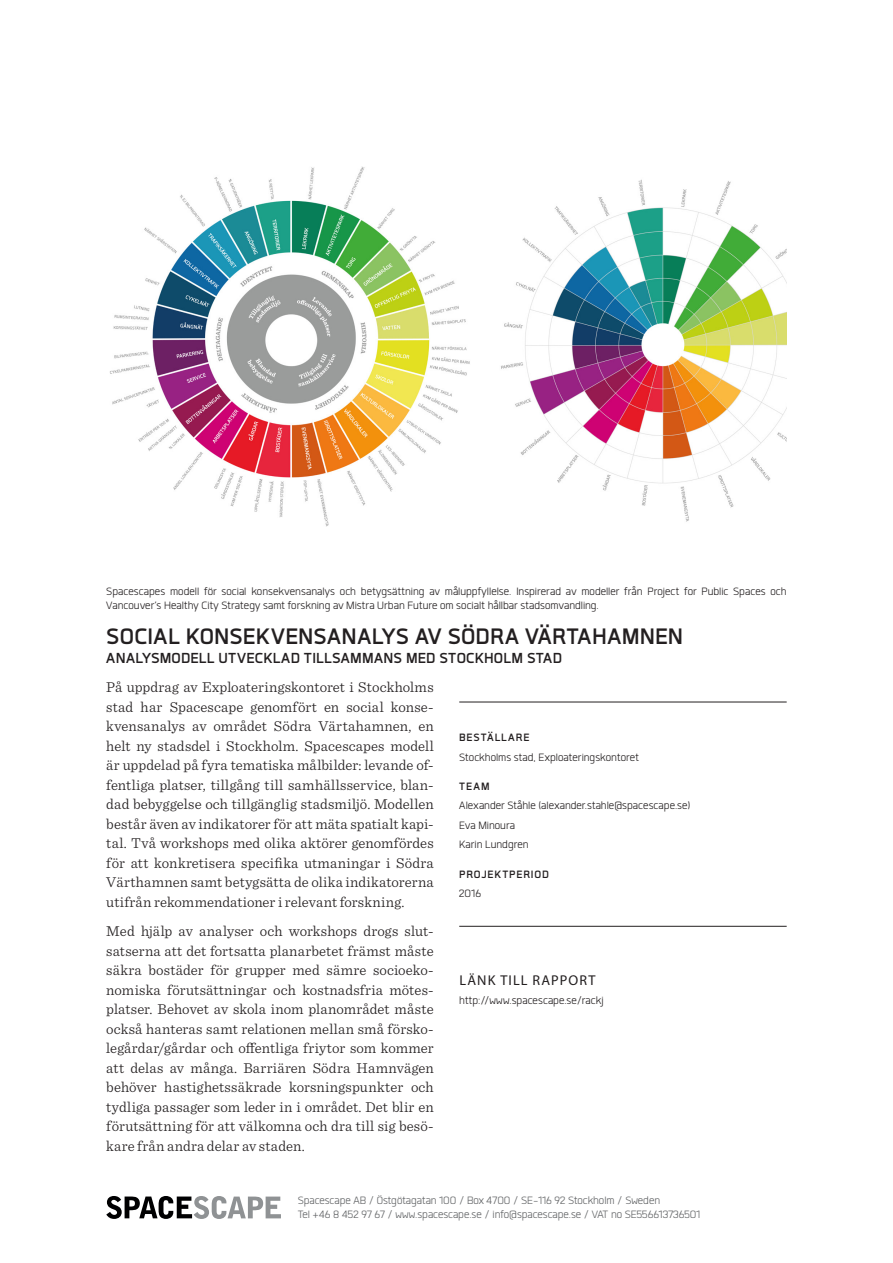
<style>
.page{position:relative;width:893px;height:1263px;background:#fff}
.page>*{position:absolute;margin:0;border:0;box-sizing:border-box;transform-origin:0 0}
.t1{font:30px "Gram.bold";letter-spacing:.01em;color:#231f20}
.t2{font:19.5px "Gram.bold";letter-spacing:.015em;color:#231f20}
.Brödtext{font:300 15px/19.5px "Sentinel";letter-spacing:.01em;color:#231f20;text-align:justify}
.Bildtext_brödtext{font:14.25px/14.2px "Gram.light";letter-spacing:.005em;color:#231f20}
.Fakta_brödtext{font:14.25px "Gram.light";letter-spacing:.005em;color:#231f20}
.kontaktinfo{font:14.25px/14.2px "Gram.light";color:#616365}
.Fakta_rubrik{font:14.25px "Gram.bold";letter-spacing:.065em;color:#231f20}
.Fakta_rubrik-2{font:14.25px "Myriad Pro";letter-spacing:.08em;color:#231f20}
</style>
<div class="page">
<img style="left:110px;top:166px;width:677px;height:361px">
<svg style="left:106px;top:1196px;width:175px;height:23px"></svg>
<hr style="left:459px;top:702px;width:328px;height:1px;background:#231f20">
<hr style="left:459px;top:926px;width:328px;height:1px;background:#231f20">
<p class="Bildtext_brödtext" style="left:106px;top:584px;width:682px">Spacescapes modell för social konsekvensanalys och betygsättning av måluppfyllelse. Inspirerad av modeller från Project for Public Spaces och<br>Vancouver’s Healthy City Strategy samt forskning av Mistra Urban Future om socialt hållbar stadsomvandling.</p>
<p class="t1" style="left:106px;top:621px;width:578px">SOCIAL KONSEKVENSANALYS AV SÖDRA VÄRTAHAMNEN</p>
<p class="t2" style="left:106px;top:648px;width:457px">ANALYSMODELL UTVECKLAD TILLSAMMANS MED STOCKHOLM STAD</p>
<p class="Brödtext" style="left:106px;top:676px;width:329px">På uppdrag av Exploateringskontoret i Stockholms stad har Spacescape genomfört en social konse&shy;kvensanalys av området Södra Värtahamnen, en helt ny stadsdel i Stockholm. Spacescapes modell är uppdelad på fyra tematiska målbilder: levande of&shy;fentliga platser, tillgång till samhällsservice, blan&shy;dad bebyggelse och tillgänglig stadsmiljö. Modellen består även av indikatorer för att mäta spatialt kapi&shy;tal. Två workshops med olika aktörer genomfördes för att konkretisera specifika utmaningar i Södra Värthamnen samt betygsätta de olika indikatorerna utifrån rekommendationer i relevant forskning.</p>
<p class="Brödtext" style="left:106px;top:920px;width:329px">Med hjälp av analyser och workshops drogs slut&shy;satserna att det fortsatta planarbetet främst måste säkra bostäder för grupper med sämre socioeko&shy;nomiska förutsättningar och kostnadsfria mötes&shy;platser. Behovet av skola inom planområdet måste också hanteras samt relationen mellan små försko&shy;legårdar/gårdar och offentliga friytor som kommer att delas av många. Barriären Södra Hamnvägen behöver hastighetssäkrade korsningspunkter och tydliga passager som leder in i området. Det blir en förutsättning för att välkomna och dra till sig besö&shy;kare från andra delar av staden.</p>
<p class="Fakta_rubrik" style="left:459px;top:730px;width:72px">BESTÄLLARE</p>
<p class="Fakta_brödtext" style="left:459px;top:750px;width:181px">Stockholms stad, Exploateringskontoret</p>
<p class="Fakta_rubrik" style="left:459px;top:779px;width:32px">TEAM</p>
<p class="Fakta_brödtext" style="left:459px;top:799px;width:233px">Alexander Ståhle (alexander.stahle@spacescape.se)</p>
<p class="Fakta_brödtext" style="left:459px;top:818px;width:57px">Eva Minoura</p>
<p class="Fakta_brödtext" style="left:459px;top:838px;width:71px">Karin Lundgren</p>
<p class="Fakta_rubrik" style="left:459px;top:867px;width:91px">PROJEKTPERIOD</p>
<p class="Fakta_brödtext" style="left:459px;top:887px;width:23px">2016</p>
<p class="Fakta_rubrik-2" style="left:459px;top:971px;width:138px">LÄNK TILL RAPPORT</p>
<p class="Fakta_brödtext" style="left:459px;top:994px;width:146px">http://www.spacescape.se/rackj</p>
<p class="kontaktinfo" style="left:298px;top:1193px;width:404px">Spacescape AB / Östgötagatan 100 / Box 4700 / SE-116 92 Stockholm / Sweden<br>Tel +46 8 452 97 67 / www.spacescape.se / info@spacescape.se / VAT no SE556613736501</p>
</div>
